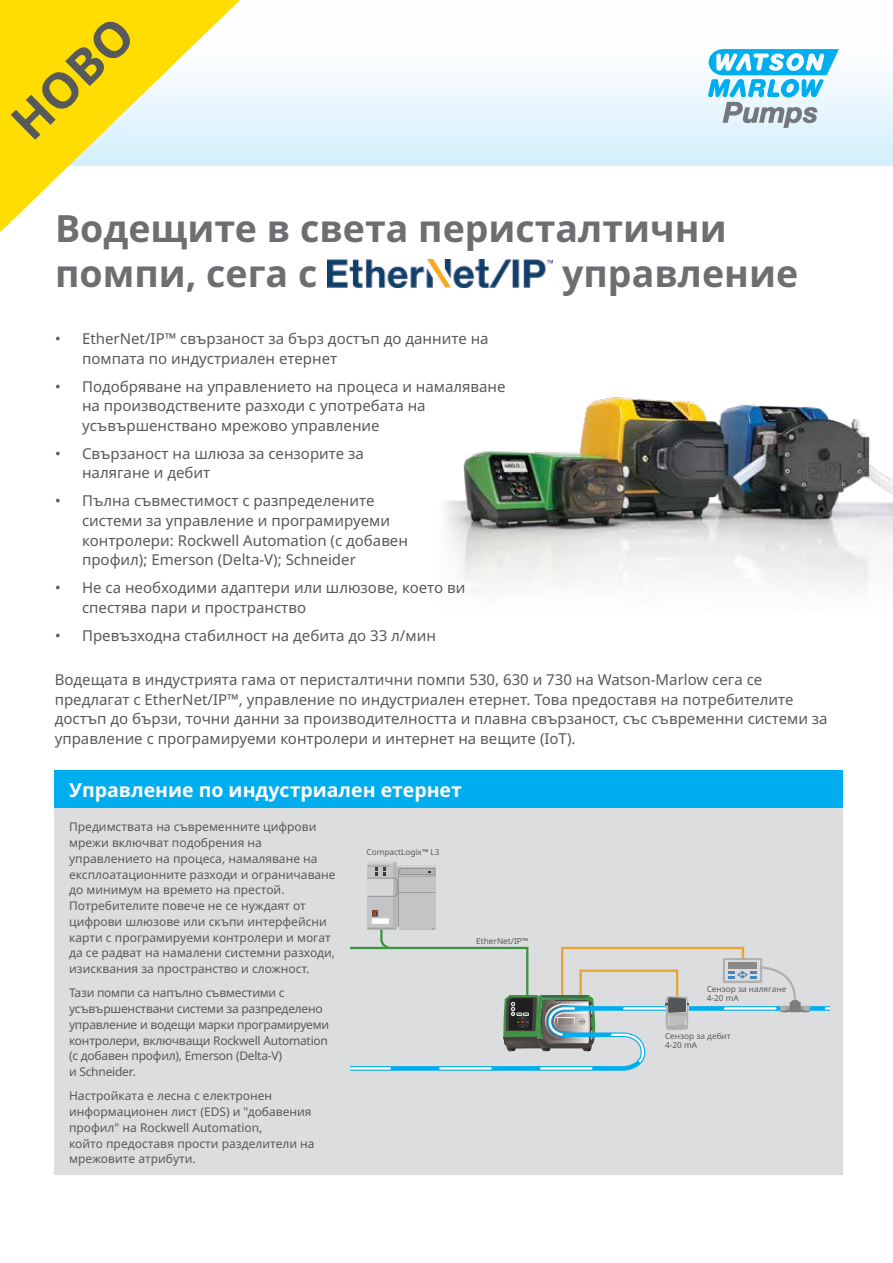
<style>
.page{position:relative;width:893px;height:1263px;background:#fff}
.page>*{position:absolute;margin:0;border:0;box-sizing:border-box;transform-origin:0 0}
.t1{font:700 49.05px "Noto Sans";color:#58595b}
.t2{font:700 37.5px/45px "Noto Sans";color:#6d6e71}
.t3{font:700 19.5px "Noto Sans";color:#fff}
.t4{font:15px/19.5px "Noto Sans";color:#58595b}
.t5{font:12px/15.8px "Noto Sans";color:#58595b}
.t6{font:12px/15.8px "Noto Sans";letter-spacing:-.02em;color:#58595b}
.t7{font:8.25px/9px "Noto Sans";color:#58595b}
</style>
<div class="page">
<div style="left:54px;top:771px;width:789px;height:404px;background:#dcddde"></div>
<div style="left:0;top:0;width:893px;height:166px;background:linear-gradient(to bottom,#fff,#d7f0fc)"></div>
<div style="left:54px;top:771px;width:789px;height:37px;background:#00aeef"></div>
<svg style="left:708px;top:49px;width:131px;height:79px"></svg>
<img style="left:327px;top:259px;width:225px;height:28px">
<img style="left:445px;top:397px;width:448px;height:163px">
<svg style="left:350px;top:862px;width:479px;height:209px"></svg>
<svg style="left:0;top:0;width:240px;height:232px"></svg>
<h1 class="t1" style="left:-5px;top:106px;width:150px;rotate:-45deg">НОВО</h1>
<h2 class="t2" style="left:55px;top:207px;width:673px">Водещите в света перисталтични помпи, сега с</h2>
<h2 class="t2" style="left:562px;top:252px;width:238px">управление</h2>
<p class="t4" style="left:82px;top:330px;width:408px;text-indent:-27px">• EtherNet/IP™ свързаност за бърз достъп до данните на помпата по индустриален етернет</p>
<p class="t4" style="left:82px;top:377px;width:425px;text-indent:-27px">• Подобряване на управлението на процеса и намаляване на производствените разходи с употребата на усъвършенствано мрежово управление</p>
<p class="t4" style="left:82px;top:444px;width:283px;text-indent:-27px">• Свързаност на шлюза за сензорите за налягане и дебит</p>
<p class="t4" style="left:82px;top:492px;width:327px;text-indent:-27px">• Пълна съвместимост с разпределените системи за управление и програмируеми контролери: Rockwell Automation (с добавен профил); Emerson (Delta-V); Schneider</p>
<p class="t4" style="left:82px;top:578px;width:385px;text-indent:-27px">• Не са необходими адаптери или шлюзове, което ви спестява пари и пространство</p>
<p class="t4" style="left:55px;top:626px;width:382px">• Превъзходна стабилност на дебита до 33 л/мин</p>
<p class="t4" style="left:55px;top:670px;width:774px">Водещата в индустрията гама от перисталтични помпи 530, 630 и 730 на Watson-Marlow сега се предлагат с EtherNet/IP™, управление по индустриален етернет. Това предоставя на потребителите достъп до бързи, точни данни за производителността и плавна свързаност, със съвременни системи за управление с програмируеми контролери и интернет на вещите (IoT).</p>
<h3 class="t3" style="left:69px;top:776px;width:394px">Управление по индустриален етернет</h3>
<p class="t5" style="left:69px;top:819px;width:268px">Предимствата на съвременните цифрови мрежи включват подобрения на управлението на процеса, намаляване на експлоатационните разходи и ограничаване до минимум на времето на престой.<br>Потребителите повече не се нуждаят от цифрови шлюзове или скъпи интерфейсни карти с програмируеми контролери и могат да се радват на намалени системни разходи, изисквания за пространство и сложност.</p>
<p class="t6" style="left:69px;top:985px;width:262px">Тази помпи са напълно съвместими с усъвършенствани системи за разпределено управление и водещи марки програмируеми контролери, включващи Rockwell Automation (с добавен профил), Emerson (Delta-V)<br>и Schneider.</p>
<p class="t5" style="left:69px;top:1088px;width:247px">Настройката е лесна с електронен информационен лист (EDS) и "добавения профил" на Rockwell Automation,<br>който предоставя прости разделители на мрежовите атрибути.</p>
<p class="t7" style="left:367px;top:848px;width:75px">CompactLogix™ L3</p>
<p class="t7" style="left:476px;top:936px;width:53px">EtherNet/IP™</p>
<p class="t7" style="left:707px;top:985px;width:81px">Сензор за налягане<br>4-20 mA</p>
<p class="t7" style="left:665px;top:1032px;width:67px">Сензор за дебит<br>4-20 mA</p>
</div>
